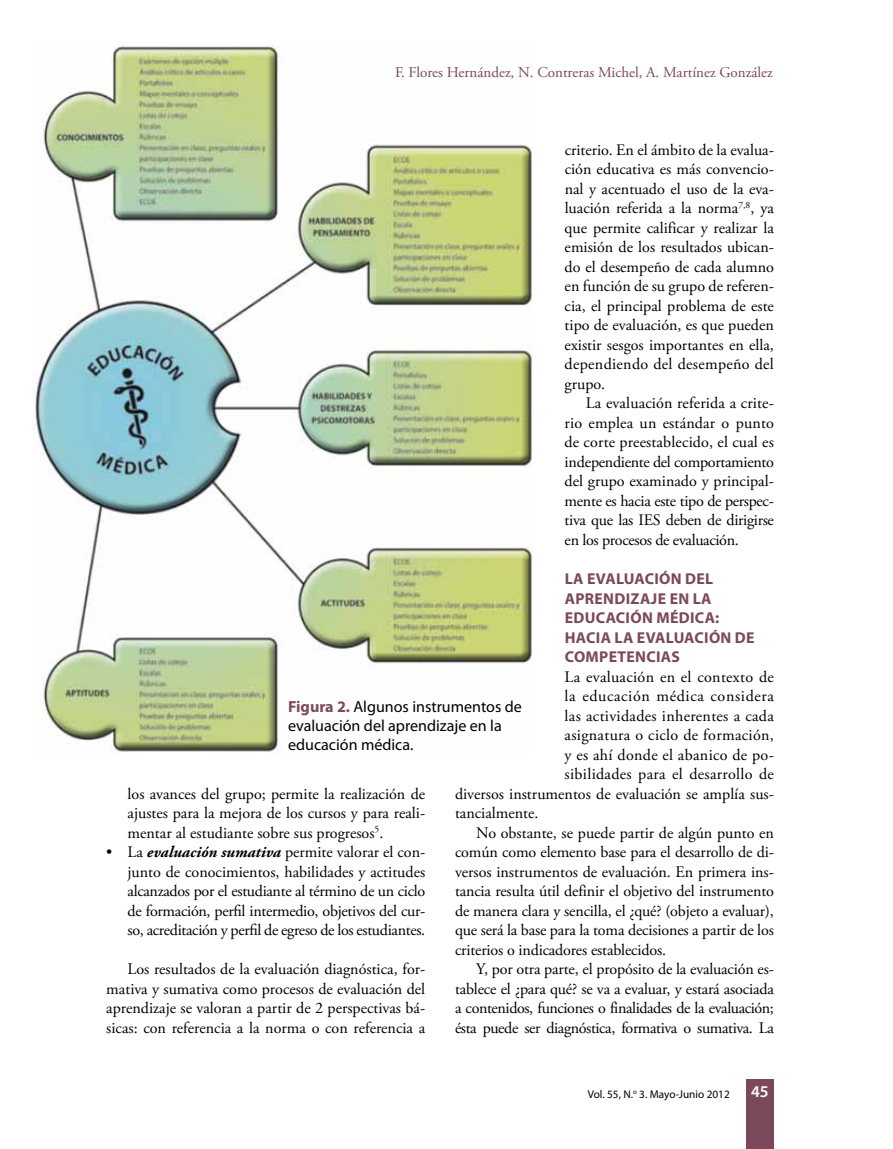
<style>
.page{position:relative;width:893px;height:1149px;background:#fff}
.page>*{position:absolute;margin:0;border:0;box-sizing:border-box;transform-origin:0 0}
.t1{font:600 16.5px "Myriad Pro";color:#fff}
.t2{font:16.05px/19.5px "Adobe Garamond Pro";letter-spacing:-.01em;color:#000;text-align:justify}
.t3{font:16.05px "Adobe Garamond Pro";letter-spacing:.02em;color:#000}
.t4{font:16.05px/19.2px "Myriad Pro";color:#000}
.t5{font:16.05px "Adobe Garamond Pro";letter-spacing:.04em;color:#000}
.t6{font:700 15.75px/19.5px "Myriad Pro";letter-spacing:.02em;color:#7b4959}
.t7{font:15px "Adobe Garamond Pro";color:#7b4959}
.t8{font:11.25px "Myriad Pro";color:#000}
.s1{font-weight:700;color:#7b4959}
.s2{font-weight:700;font-style:italic}
</style>
<div class="page">
<div style="left:746px;top:1078px;width:28px;height:70px;background:#7b4959"></div>
<img style="left:33px;top:45px;width:500px;height:707px">
<p class="t7" style="left:395px;top:63px;width:379px">F. Flores Hernández, N. Contreras Michel, A. Martínez González</p>
<p class="t2" style="left:565px;top:140px;width:211px">criterio. En el ámbito de la evalua&shy;ción educativa es más convencio&shy;nal y acentuado el uso de la eva&shy;luación referida a la norma<sup>7,8</sup>, ya que permite calificar y realizar la emisión de los resultados ubican&shy;do el desempeño de cada alumno en función de su grupo de referen&shy;cia, el principal problema de este tipo de evaluación, es que pueden existir sesgos importantes en ella, dependiendo del desempeño del grupo.</p>
<p class="t2" style="left:565px;top:394px;width:211px;text-indent:21px">La evaluación referida a crite&shy;rio emplea un estándar o punto de corte preestablecido, el cual es independiente del comportamiento del grupo examinado y principal&shy;mente es hacia este tipo de perspec&shy;tiva que las IES deben de dirigirse en los procesos de evaluación.</p>
<p class="t6" style="left:565px;top:568px;width:190px">LA EVALUACIÓN DEL<br>APRENDIZAJE EN LA<br>EDUCACIÓN MÉDICA:<br>HACIA LA EVALUACIÓN DE<br>COMPETENCIAS</p>
<p class="t3" style="left:565px;top:666px;width:211px">La evaluación en el contexto de</p>
<p class="t5" style="left:565px;top:686px;width:211px">la educación médica considera</p>
<p class="t3" style="left:565px;top:705px;width:211px">las actividades inherentes a cada</p>
<p class="t3" style="left:565px;top:725px;width:211px">asignatura o ciclo de formación,</p>
<p class="t3" style="left:565px;top:744px;width:211px">y es ahí donde el abanico de po-</p>
<p class="t3" style="left:565px;top:764px;width:211px">sibilidades para el desarrollo de</p>
<p class="t2" style="left:455px;top:784px;width:320px">diversos instrumentos de evaluación se amplía sus-</p>
<p class="t2" style="left:455px;top:803px;width:85px">tancialmente.</p>
<p class="t2" style="left:476px;top:823px;width:299px">No obstante, se puede partir de algún punto en</p>
<p class="t2" style="left:455px;top:842px;width:320px">común como elemento base para el desarrollo de di-</p>
<p class="t2" style="left:455px;top:862px;width:320px">versos instrumentos de evaluación. En primera ins-</p>
<p class="t2" style="left:455px;top:881px;width:320px">tancia resulta útil definir el objetivo del instrumento</p>
<p class="t2" style="left:455px;top:901px;width:320px">de manera clara y sencilla, el ¿qué? (objeto a evaluar),</p>
<p class="t2" style="left:455px;top:920px;width:320px">que será la base para la toma decisiones a partir de los</p>
<p class="t2" style="left:455px;top:940px;width:213px">criterios o indicadores establecidos.</p>
<p class="t2" style="left:476px;top:959px;width:299px">Y, por otra parte, el propósito de la evaluación es-</p>
<p class="t2" style="left:455px;top:979px;width:320px">tablece el ¿para qué? se va a evaluar, y estará asociada</p>
<p class="t2" style="left:455px;top:998px;width:320px">a contenidos, funciones o finalidades de la evaluación;</p>
<p class="t2" style="left:455px;top:1018px;width:320px">ésta puede ser diagnóstica, formativa o sumativa. La</p>
<p class="t4" style="left:288px;top:696px;width:235px"><span class="s1">FIGURA 2.</span> Algunos instrumentos de evaluación del aprendizaje en la educación médica.</p>
<p class="t2" style="left:128px;top:784px;width:299px">los avances del grupo; permite la realización de ajustes para la mejora de los cursos y para reali&shy;mentar al estudiante sobre sus progresos<sup>5</sup>.</p>
<p class="t2" style="left:128px;top:842px;width:299px;text-indent:-21px">• La <span class="s2">evaluación sumativa</span> permite valorar el con&shy;junto de conocimientos, habilidades y actitudes alcanzados por el estudiante al término de un ciclo de formación, perfil intermedio, objetivos del cur&shy;so, acreditación y perfil de egreso de los estudiantes.</p>
<p class="t2" style="left:106px;top:959px;width:320px;text-indent:21px">Los resultados de la evaluación diagnóstica, for&shy;mativa y sumativa como procesos de evaluación del aprendizaje se valoran a partir de 2 perspectivas bá&shy;sicas: con referencia a la norma o con referencia a</p>
<p class="t8" style="left:588px;top:1086px;width:143px">Vol. 55, N.<sup>o</sup> 3. Mayo-Junio 2012</p>
<p class="t1" style="left:751px;top:1080px;width:19px">45</p>
</div>
